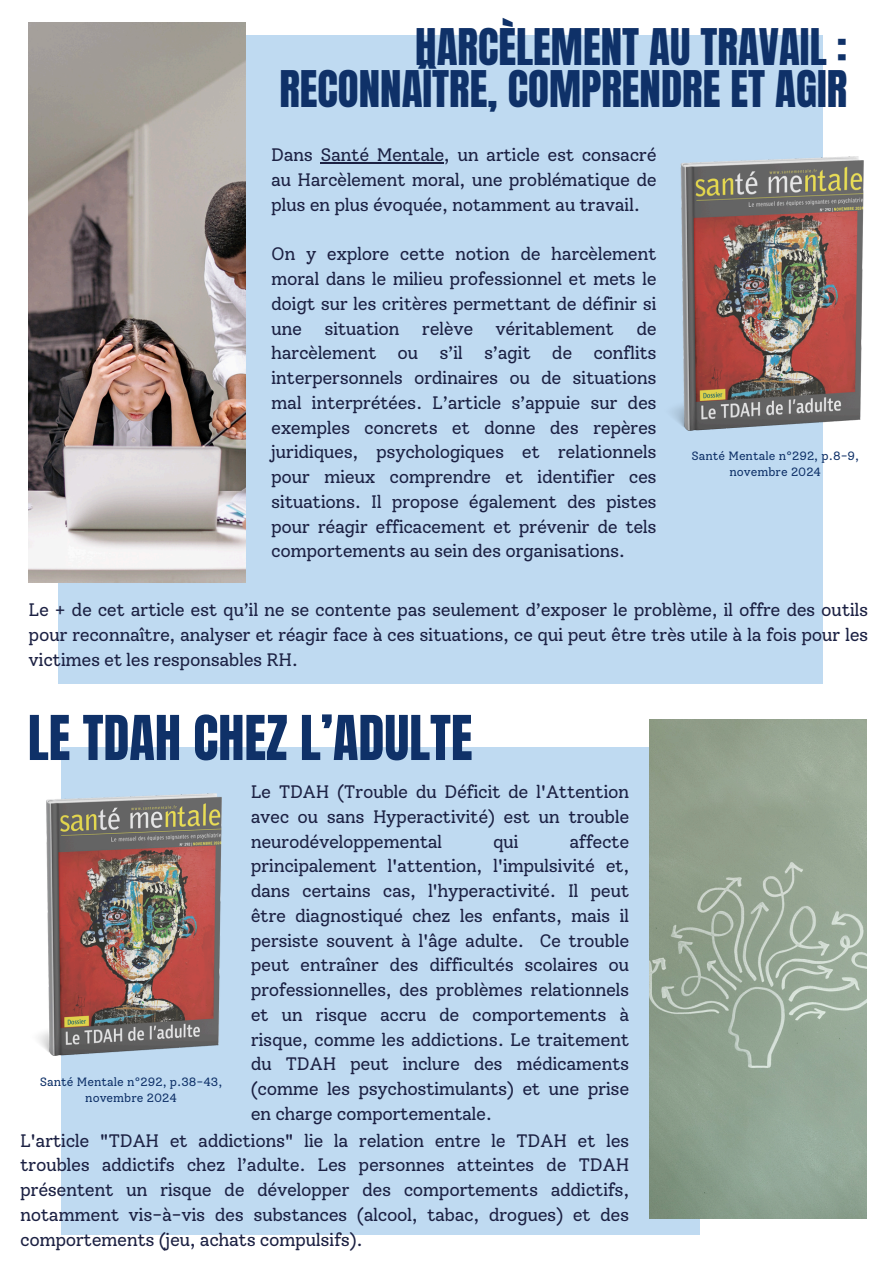
<style>
.page{position:relative;width:894px;height:1264px;background:#fff}
.page>*{position:absolute;margin:0;border:0;box-sizing:border-box;transform-origin:0 0}
.t1{font:52.5px "Anton";color:#0f3168}
.t2{font:42.9px/42.3px "Anton";color:#0f3168;text-align:right}
.t3{font:18px/24.8px "Solway";letter-spacing:-.025em;color:#1c2143;text-align:justify}
.t4{font:12px/16px "Solway";color:#0f3168;text-align:center}
</style>
<div class="page">
<div style="left:58px;top:35px;width:763px;height:648px;background:#bfdaf1"></div>
<img style="left:29px;top:23px;width:217px;height:559px">
<img style="left:672px;top:157px;width:191px;height:273px">
<div style="left:61px;top:747px;width:638px;height:487px;background:#bfdaf1"></div>
<img style="left:649px;top:719px;width:217px;height:499px">
<img style="left:38px;top:793px;width:183px;height:262px">
<hr style="left:320px;top:162px;width:124px;height:1px;background:#1c2143">
<p class="t2" style="left:279px;top:26px;width:569px">HARCÈLEMENT AU TRAVAIL :<br>RECONNAÎTRE, COMPRENDRE ET AGIR</p>
<h2 class="t3" style="left:271px;top:142px;width:387px">Dans Santé Mentale, un article est consacré au Harcèlement moral, une problématique de plus en plus évoquée, notamment au travail.</h2>
<h3 class="t3" style="left:271px;top:241px;width:387px">On y explore cette notion de harcèlement moral dans le milieu professionnel et mets le doigt sur les critères permettant de définir si une situation relève véritablement de harcèlement ou s’il s’agit de conflits interpersonnels ordinaires ou de situations mal interprétées. L’article s’appuie sur des exemples concrets et donne des repères juridiques, psychologiques et relationnels pour mieux comprendre et identifier ces situations. Il propose également des pistes pour réagir efficacement et prévenir de tels comportements au sein des organisations.</h3>
<p class="t4" style="left:691px;top:447px;width:169px">Santé Mentale n°292, p.8-9, novembre 2024</p>
<h3 class="t3" style="left:29px;top:597px;width:841px">Le + de cet article est qu’il ne se contente pas seulement d’exposer le problème, il offre des outils pour reconnaître, analyser et réagir face à ces situations, ce qui peut être très utile à la fois pour les victimes et les responsables RH.</h3>
<p class="t1" style="left:28px;top:700px;width:446px">LE TDAH CHEZ L’ADULTE</p>
<h3 class="t3" style="left:251px;top:779px;width:380px">Le TDAH (Trouble du Déficit de l'Attention avec ou sans Hyperactivité) est un trouble neurodéveloppemental</h3>
<h3 class="t3" style="left:251px;top:829px;width:380px;text-indent:319px">affecte principalement l'attention, l'impulsivité et, dans certains cas, l'hyperactivité. Il peut être diagnostiqué chez les enfants, mais il persiste souvent à l'âge adulte. Ce trouble peut entraîner des difficultés scolaires ou professionnelles, des problèmes relationnels et un risque accru de comportements à risque, comme les addictions. Le traitement du TDAH peut inclure des médicaments (comme les psychostimulants) et une prise en charge comportementale.</h3>
<h3 class="t3" style="left:493px;top:829px;width:27px">qui</h3>
<h1 class="t4" style="left:40px;top:1073px;width:184px">Santé Mentale n°292, p.38-43, novembre 2024</h1>
<p class="t3" style="left:20px;top:1127px;width:610px">L'article "TDAH et addictions" lie la relation entre le TDAH et les troubles addictifs chez l’adulte. Les personnes atteintes de TDAH présentent un risque de développer des comportements addictifs, notamment vis-à-vis des substances (alcool, tabac, drogues) et des comportements (jeu, achats compulsifs).</p>
</div>
